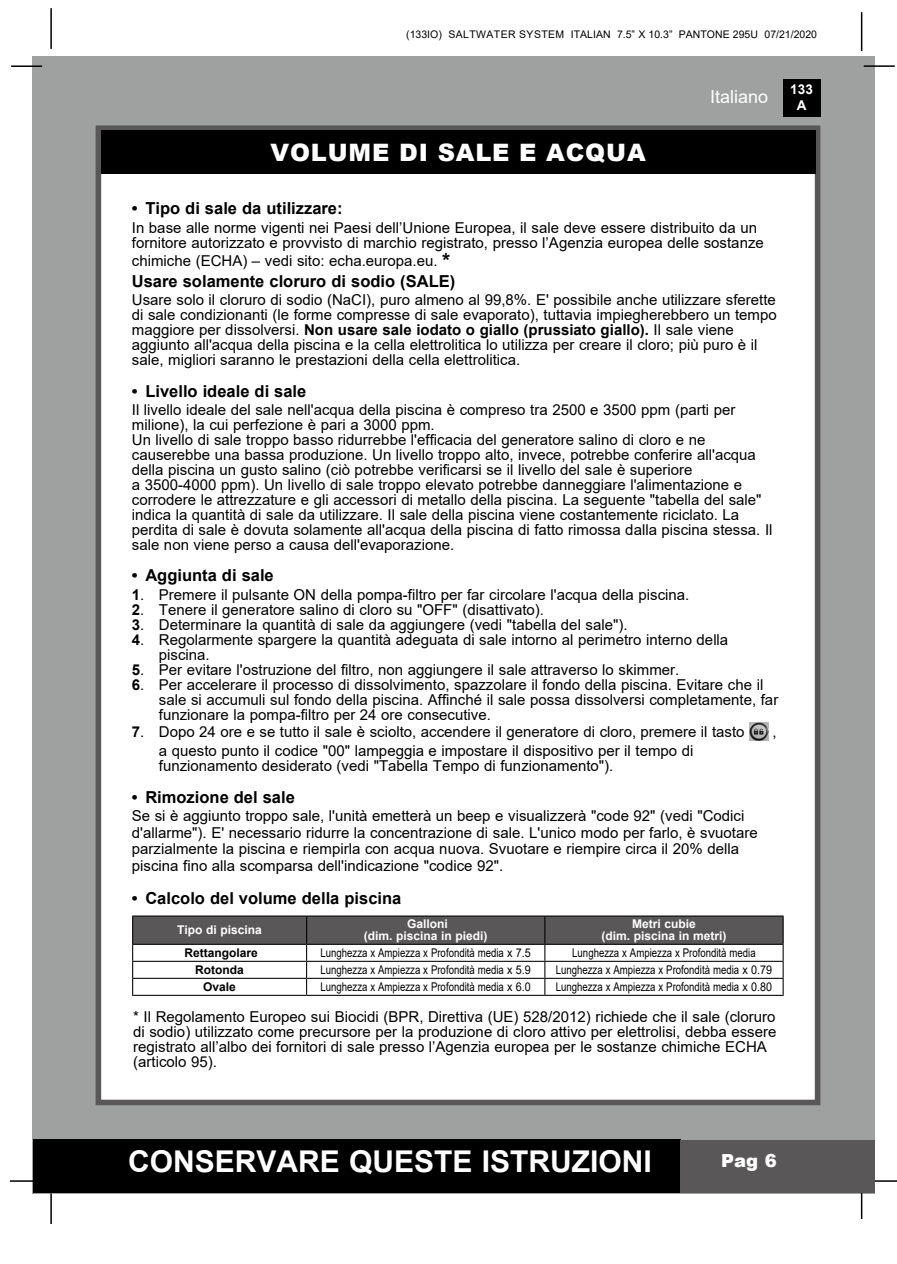
<style>
.page{position:relative;width:897px;height:1264px;background:#fff}
.page>*{position:absolute;margin:0;border:0;box-sizing:border-box;transform-origin:0 0}
.t1{font:700 30px "Arial";color:#fff}
.t2{font:900 24px "Arial";color:#fff}
.t3{font:18px "Arial";color:#fff}
.t4{font:900 18px "Arial";color:#fff}
.t5{font:700 16.5px "Arial";color:#000}
.t6{font:15px/15px "Arial";color:#000}
.t7{font:700 13.5px/16.2px "Arial";color:#fff;text-align:center}
.t8{font:12px "Arial";color:#000;scale:.8 1}
.t9{font:700 12px/12px "Arial";color:#fff;text-align:center}
.t10{font:700 12px "Arial";color:#000}
.t11{font:10.5px "Arial";color:#000}
.s1{font-weight:700;font-size:21px}
.s2{font-weight:700}
</style>
<div class="page">
<div style="left:33px;top:56px;width:842px;height:1137px;background:#9fa0a0"></div>
<div style="left:782px;top:79px;width:38px;height:38px;background:#000"></div>
<hr style="left:863px;top:65px;width:31px;height:2px;background:#000">
<hr style="left:50px;top:8px;width:2px;height:41px;background:#000">
<hr style="left:860px;top:12px;width:2px;height:39px;background:#000">
<div style="left:33px;top:1140px;width:647px;height:53px;background:#000"></div>
<hr style="left:865px;top:1180px;width:31px;height:1px;background:#000">
<hr style="left:860px;top:1189px;width:2px;height:30px;background:#000">
<hr style="left:50px;top:1193px;width:2px;height:31px;background:#000">
<hr style="left:10px;top:1180px;width:31px;height:1px;background:#000">
<hr style="left:11px;top:65px;width:31px;height:2px;background:#000">
<div style="left:96px;top:125px;width:724px;height:980px;background:#fff;border:6px solid #595757"></div>
<div style="left:101px;top:130px;width:714px;height:44px;background:#000"></div>
<div style="left:680px;top:1139px;width:195px;height:53px;background:#595757"></div>
<img style="left:749px;top:722px;width:19px;height:18px">
<hr style="left:132px;top:915px;width:174px;height:1px;background:#000">
<hr style="left:306px;top:915px;width:239px;height:1px;background:#000">
<hr style="left:545px;top:915px;width:238px;height:1px;background:#000">
<svg style="left:132px;top:916px;width:651px;height:79px"></svg>
<hr style="left:132px;top:995px;width:174px;height:1px;background:#000">
<hr style="left:306px;top:995px;width:239px;height:1px;background:#000">
<hr style="left:545px;top:995px;width:238px;height:1px;background:#000">
<p class="t11" style="left:406px;top:27px;width:412px">(133IO) Saltwater System ITALIAN 7.5” X 10.3” PANTONE 295U 07/21/2020</p>
<p class="t3" style="left:710px;top:84px;width:60px">Italiano</p>
<p class="t7" style="left:790px;top:81px;width:24px">133<br>A</p>
<h2 class="t2" style="left:270px;top:135px;width:40px">VOLUME</h2>
<h2 class="t2" style="left:399px;top:135px;width:57px">DI SALE</h2>
<h2 class="t2" style="left:519px;top:135px;width:107px">EACQUA</h2>
<p class="t5" style="left:132px;top:197px;width:212px">• Tipo di sale da utilizzare:</p>
<p class="t6" style="left:132px;top:220px;width:633px">I n base alle norme vigenti nei Paesi dell’Unione Europea, il sale deve essere distribuito da un fornitore autorizzato e provvisto di marchio registrato, presso l’Agenzia europea delle sostanze</p>
<p class="t6" style="left:132px;top:253px;width:320px">chimiche (ECHA) – vedi sito: echa.europa.eu. <span class="s1">*</span></p>
<p class="t5" style="left:132px;top:269px;width:325px">Usare solamente cloruro di sodio (SALE)</p>
<p class="t6" style="left:132px;top:292px;width:646px">Usare solo il cloruro di sodio (NaCI ), puro almeno al 99,8%. E' possibile anche utilizzare sferette di sale condizionanti (le forme compresse di sale evaporato), tuttavia impiegherebbero un tempo maggiore per dissolversi. <span class="s2">Non usare sale iodato o giallo (prussiato giallo).</span> Il sale viene aggiunto all'acqua della piscina e la cella elettrolitica lo utilizza per creare il cloro; più puro è il sale, migliori saranno le prestazioni della cella elettrolitica.</p>
<p class="t5" style="left:132px;top:379px;width:176px">• Livello ideale di sale</p>
<p class="t6" style="left:132px;top:402px;width:642px">Il livello ideale del sale nell'acqua della piscina è compreso tra 2500 e 3500 ppm (parti per milione), la cui perfezione è pari a 3000 ppm.<br>Un livello di sale troppo basso ridurrebbe l'efficacia del generatore salino di cloro e ne causerebbe una bassa produzione. Un livello troppo alto, invece, potrebbe conferire all'acqua della piscina un gusto salino (ciò potrebbe verificarsi se il livello del sale è superiore<br>a 3500-4000 ppm). Un livello di sale troppo elevato potrebbe danneggiare l'alimentazione e corrodere le attrezzature e gli accessori di metallo della piscina. La seguente "tabella del sale" indica la quantità di sale da utilizzare. Il sale della piscina viene costantemente riciclato. La perdita di sale è dovuta solamente all'acqua della piscina di fatto rimossa dalla piscina stessa. Il sale non viene perso a causa dell'evaporazione.</p>
<p class="t5" style="left:132px;top:564px;width:143px">• Aggiunta di sale</p>
<p class="t6" style="left:132px;top:587px;width:559px"><span class="s2">1</span>. Premere il pulsante ON della pompa-filtro per far circolare l'acqua della piscina.</p>
<p class="t6" style="left:132px;top:602px;width:413px"><span class="s2">2</span>. Tenere il generatore salino di cloro su "OFF" (disattivato).</p>
<p class="t6" style="left:132px;top:617px;width:497px"><span class="s2">3</span>. Determinare la quantità di sale da aggiungere (vedi "tabella del sale").</p>
<p class="t6" style="left:159px;top:632px;width:571px;text-indent:-27px"><span class="s2">4</span>. Regolarmente spargere la quantità adeguata di sale intorno al perimetro interno della piscina.</p>
<p class="t6" style="left:132px;top:662px;width:549px"><span class="s2">5</span>. Per evitare l'ostruzione del filtro, non aggiungere il sale attraverso lo skimmer.</p>
<p class="t6" style="left:159px;top:677px;width:621px;text-indent:-27px"><span class="s2">6</span>. Per accelerare il processo di dissolvimento, spazzolare il fondo della piscina. Evitare che il sale si accumuli sul fondo della piscina. Affinché il sale possa dissolversi completamente, far funzionare la pompa-filtro per 24 ore consecutive.</p>
<p class="t6" style="left:132px;top:724px;width:614px"><span class="s2">7</span>. Dopo 24 ore e se tutto il sale è sciolto, accendere il generatore di cloro, premere il tasto</p>
<p class="t6" style="left:772px;top:724px;width:6px">,</p>
<p class="t6" style="left:159px;top:743px;width:536px">a questo punto il codice "00" lampeggia e impostare il dispositivo per il tempo di funzionamento desiderato (vedi "Tabella Tempo di funzionamento").</p>
<p class="t5" style="left:132px;top:785px;width:164px">• Rimozione del sale</p>
<p class="t6" style="left:132px;top:807px;width:627px;line-height:16.5px">Se si è aggiunto troppo sale, l'unità emetterà un beep e visualizzerà "code 92" (vedi "Codici d'allarme"). E' necessario ridurre la concentrazione di sale. L'unico modo per farlo, è svuotare parzialmente la piscina e riempirla con acqua nuova. Svuotare e riempire circa il 20% della piscina fino alla scomparsa dell'indicazione "codice 92".</p>
<p class="t5" style="left:132px;top:886px;width:271px">• Calcolo del volume della piscina</p>
<p class="t9" style="left:177px;top:924px;width:86px">Tipo di piscina</p>
<p class="t9" style="left:364px;top:918px;width:125px">Galloni<br>(dim. piscina in piedi)</p>
<p class="t9" style="left:601px;top:918px;width:127px">Metri cubie<br>(dim. piscina in metri)</p>
<p class="t10" style="left:184px;top:944px;width:75px">Rettangolare</p>
<p class="t8" style="left:320px;top:944px;width:264px">Lunghezza x Ampiezza x Profondità media x 7.5</p>
<p class="t8" style="left:572px;top:944px;width:231px">Lunghezza x Ampiezza x Profondità media</p>
<p class="t10" style="left:195px;top:961px;width:50px">Rotonda</p>
<p class="t8" style="left:320px;top:961px;width:264px">Lunghezza x Ampiezza x Profondità media x 5.9</p>
<p class="t8" style="left:555px;top:961px;width:272px">Lunghezza x Ampiezza x Profondità media x 0.79</p>
<p class="t10" style="left:203px;top:978px;width:34px">Ovale</p>
<p class="t8" style="left:320px;top:978px;width:264px">Lunghezza x Ampiezza x Profondità media x 6.0</p>
<p class="t8" style="left:555px;top:978px;width:272px">Lunghezza x Ampiezza x Profondità media x 0.80</p>
<p class="t6" style="left:133px;top:1009px;width:644px">* I l Regolamento Europeo sui Biocidi (BPR, Direttiva (UE) 528/2012) richiede che il sale (cloruro di sodio) utilizzato come precursore per la produzione di cloro attivo per elettrolisi, debba essere registrato all’albo dei fornitori di sale presso l’Agenzia europea per le sostanze chimiche ECHA (articolo 95).</p>
<h1 class="t1" style="left:128px;top:1140px;width:525px">CONSERVARE QUESTE ISTRUZIONI</h1>
<p class="t4" style="left:721px;top:1147px;width:57px">PAG 6</p>
</div>
